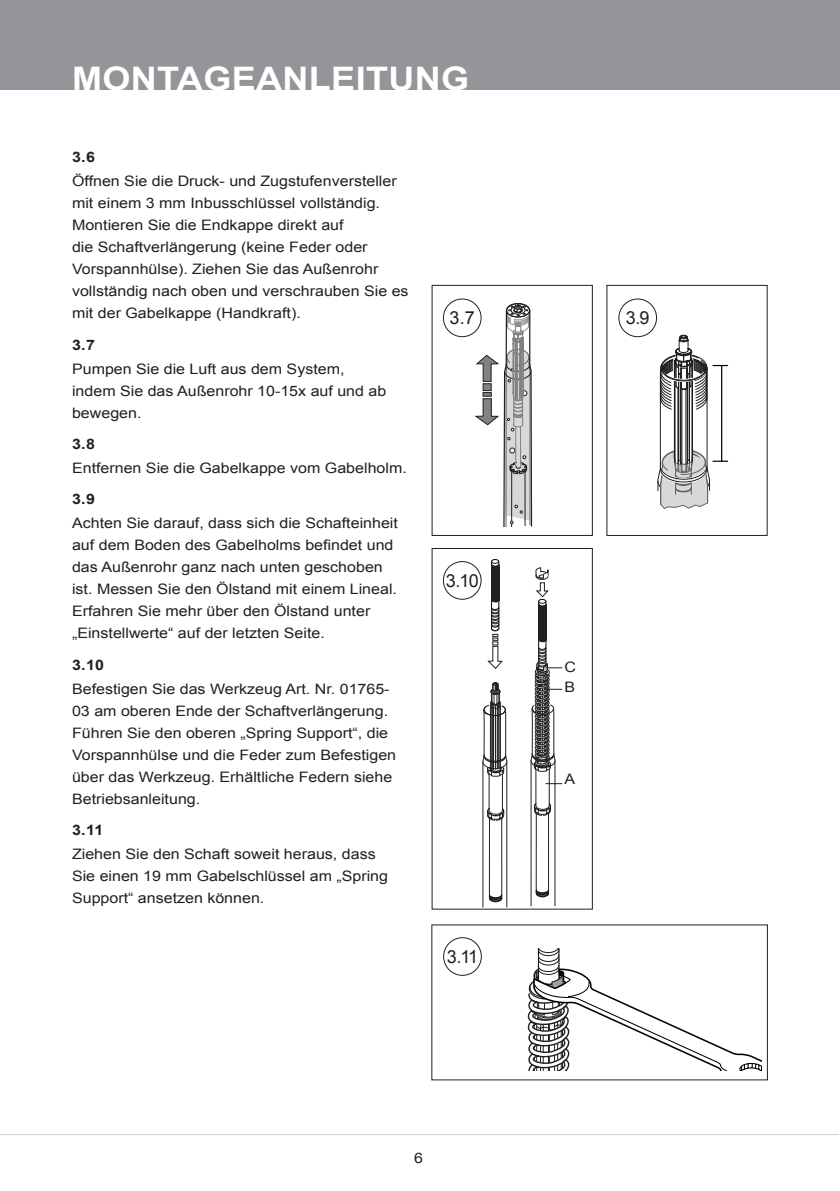
<style>
.page{position:relative;width:840px;height:1191px;background:#fff}
.page>*{position:absolute;margin:0;border:0;box-sizing:border-box;transform-origin:0 0}
.t1{font:700 32.4px "Arial";letter-spacing:.01em;color:#fff;scale:1.11 1}
.t2{font:18px "Arial";color:#231f20}
.t3{font:14.4px/22px "Arial";color:#231f20;scale:1.11 1}
.t4{font:700 14.4px "Arial";color:#231f20;scale:1.11 1}
</style>
<div class="page">
<div style="left:0;top:0;width:839px;height:90px;background:#939598"></div>
<hr style="left:0;top:1134px;width:838px;height:1px;background:#d1d2d4">
<svg style="left:657px;top:335px;width:70px;height:173px"></svg>
<svg style="left:474px;top:303px;width:58px;height:223px"></svg>
<div style="left:431px;top:285px;width:161px;height:251px;border:1px solid #231f20"></div>
<div style="left:606px;top:285px;width:161px;height:251px;border:1px solid #231f20"></div>
<div style="left:443px;top:299px;width:38px;height:38px;background:#fff;border-radius:50%"></div>
<div style="left:442px;top:298px;width:39px;height:39px;border:1px solid #231f20;border-radius:50%"></div>
<div style="left:618px;top:298px;width:38px;height:39px;border:1px solid #231f20;border-radius:50%"></div>
<div style="left:442px;top:561px;width:39px;height:39px;border:1px solid #231f20;border-radius:50%"></div>
<svg style="left:482px;top:559px;width:79px;height:348px"></svg>
<svg style="left:527px;top:948px;width:234px;height:122px"></svg>
<div style="left:443px;top:937px;width:38px;height:38px;border:1px solid #231f20;border-radius:50%"></div>
<h1 class="t1" style="left:72px;top:57px;width:189px">MONTAGEANL</h1>
<h1 class="t1" style="left:331px;top:57px;width:126px">EITUNG</h1>
<p class="t4" style="left:72px;top:147px;width:22px">3.6</p>
<p class="t3" style="left:72px;top:170px;width:304px">Öffnen Sie die Druck- und Zugstufenversteller mit einem 3 mm Inbusschlüssel vollständig.<br>Montieren Sie die Endkappe direkt auf<br>die Schaftverlängerung (keine Feder oder Vorspannhülse). Ziehen Sie das Außenrohr vollständig nach oben und verschrauben Sie es mit der Gabelkappe (Handkraft).</p>
<p class="t4" style="left:72px;top:335px;width:22px">3.7</p>
<p class="t3" style="left:72px;top:358px;width:284px">Pumpen Sie die Luft aus dem System, indem Sie das Außenrohr 10-15x auf und ab bewegen.</p>
<p class="t4" style="left:72px;top:434px;width:22px">3.8</p>
<p class="t3" style="left:72px;top:457px;width:303px">Entfernen Sie die Gabelkappe vom Gabelholm.</p>
<p class="t4" style="left:72px;top:489px;width:22px">3.9</p>
<p class="t3" style="left:72px;top:512px;width:295px">Achten Sie darauf, dass sich die Schafteinheit auf dem Boden des Gabelholms befindet und das Außenrohr ganz nach unten geschoben ist. Messen Sie den Ölstand mit einem Lineal.<br>Erfahren Sie mehr über den Ölstand unter „Einstellwerte“ auf der letzten Seite.</p>
<p class="t4" style="left:72px;top:655px;width:30px">3.10</p>
<p class="t3" style="left:72px;top:678px;width:293px">Befestigen Sie das Werkzeug Art. Nr. 01765- 03 am oberen Ende der Schaftverlängerung.<br>Führen Sie den oberen „Spring Support“, die Vorspannhülse und die Feder zum Befestigen über das Werkzeug. Erhältliche Federn siehe Betriebsanleitung.</p>
<p class="t4" style="left:72px;top:820px;width:30px">3.11</p>
<p class="t3" style="left:72px;top:843px;width:286px">Ziehen Sie den Schaft soweit heraus, dass<br>Sie einen 19 mm Gabelschlüssel am „Spring<br>Support“ ansetzen können.</p>
<p class="t2" style="left:449px;top:306px;width:27px">3.7</p>
<p class="t2" style="left:625px;top:306px;width:25px">3.9</p>
<p class="t2" style="left:445px;top:568px;width:34px">3.10</p>
<p class="t2" style="left:446px;top:944px;width:33px">3.11</p>
<p class="t3" style="left:564px;top:656px;width:12px">C</p>
<p class="t3" style="left:564px;top:675px;width:11px">B</p>
<p class="t3" style="left:564px;top:768px;width:11px">A</p>
<p class="t3" style="left:414px;top:1147px;width:10px">6</p>
</div>
